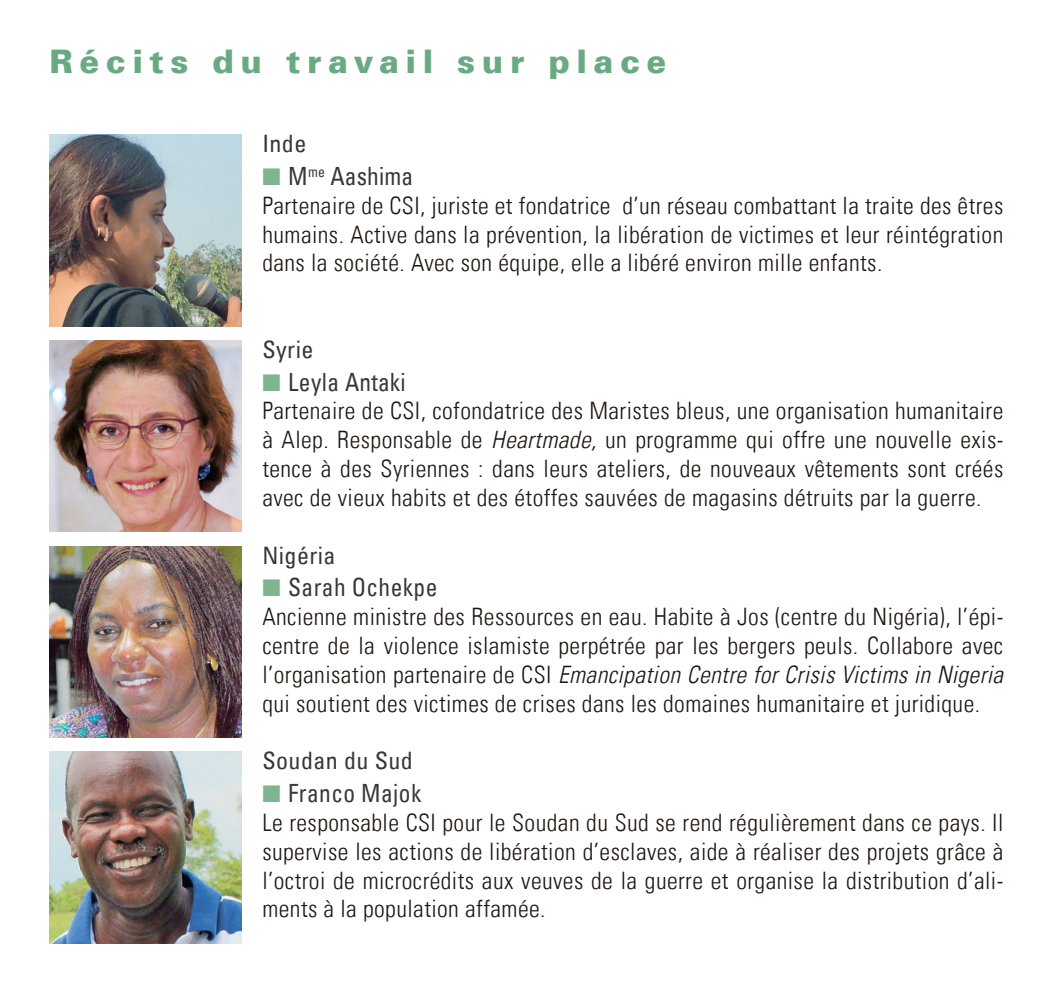
<style>
.page{position:relative;width:1053px;height:993px;background:#fff}
.page>*{position:absolute;margin:0;border:0;box-sizing:border-box;transform-origin:0 0}
.t1{font:900 32.5px "Univers Com 75";letter-spacing:.2em;color:#69aa83}
.t2{font:condensed 25.25px "Univers Com 57";letter-spacing:.02em;color:#373735;scale:.93 1}
.t3{font:24px/28.8px "Univers Com 47 Light Cond";letter-spacing:.02em;color:#1e1611;text-align:justify}
.t4{font:24px "Univers Com 47 Light Cond Obl";letter-spacing:.02em;color:#1e1611}
.t5{font:condensed 24px "Univers Com 57";letter-spacing:.02em;color:#373735}
.s1{color:#7eb490}
.s2{font-family:"Univers Com 47 Light Cond Obl"}
.s3{font-family:"Univers Com 47 Light Cond"}
</style>
<div class="page">
<img style="left:50px;top:135px;width:191px;height:191px">
<img style="left:50px;top:546px;width:191px;height:191px">
<img style="left:50px;top:751px;width:191px;height:192px">
<img style="left:50px;top:340px;width:191px;height:191px">
<h1 class="t1" style="left:50px;top:41px;width:618px">Récits du travail sur place</h1>
<p class="t5" style="left:262px;top:128px;width:45px">Inde</p>
<p class="t2" style="left:262px;top:160px;width:163px"><span class="s1">■</span> M<sup>me</sup> Aashima</p>
<p class="t3" style="left:262px;top:191px;width:742px">Partenaire de CSI, juriste et fondatrice d’un réseau combattant la traite des êtres humains. Active dans la prévention, la libération de victimes et leur réintégration dans la société. Avec son équipe, elle a libéré environ mille enfants.</p>
<p class="t5" style="left:262px;top:334px;width:53px">Syrie</p>
<p class="t2" style="left:262px;top:365px;width:155px"><span class="s1">■</span> Leyla Antaki</p>
<p class="t3" style="left:262px;top:396px;width:742px">Partenaire de CSI, cofondatrice des Maristes bleus, une organisation humanitaire à Alep. Responsable de <span class="s2">Heartmade,</span> un programme qui offre une nouvelle exis&shy;tence à des Syriennes : dans leurs ateliers, de nouveaux vêtements sont créés avec de vieux habits et des étoffes sauvées de magasins détruits par la guerre.</p>
<p class="t5" style="left:262px;top:539px;width:75px">Nigéria</p>
<p class="t2" style="left:262px;top:571px;width:190px"><span class="s1">■</span> Sarah Ochekpe</p>
<p class="t3" style="left:262px;top:602px;width:742px">Ancienne ministre des Ressources en eau. Habite à Jos (centre du Nigéria), l’épi&shy;centre de la violence islamiste perpétrée par les bergers peuls. Collabore avec</p>
<p class="t4" style="left:262px;top:659px;width:742px"><span class="s3">l’organisation partenaire de CSI</span> Emancipation Centre for Crisis Victims in Nigeria</p>
<p class="t3" style="left:262px;top:688px;width:719px">qui soutient des victimes de crises dans les domaines humanitaire et juridique.</p>
<p class="t5" style="left:262px;top:745px;width:152px">Soudan du Sud</p>
<p class="t2" style="left:262px;top:776px;width:172px"><span class="s1">■</span> Franco Majok</p>
<p class="t3" style="left:262px;top:807px;width:742px">Le responsable CSI pour le Soudan du Sud se rend régulièrement dans ce pays. Il supervise les actions de libération d’esclaves, aide à réaliser des projets grâce à l’octroi de microcrédits aux veuves de la guerre et organise la distribution d’ali&shy;ments à la population affamée.</p>
</div>
